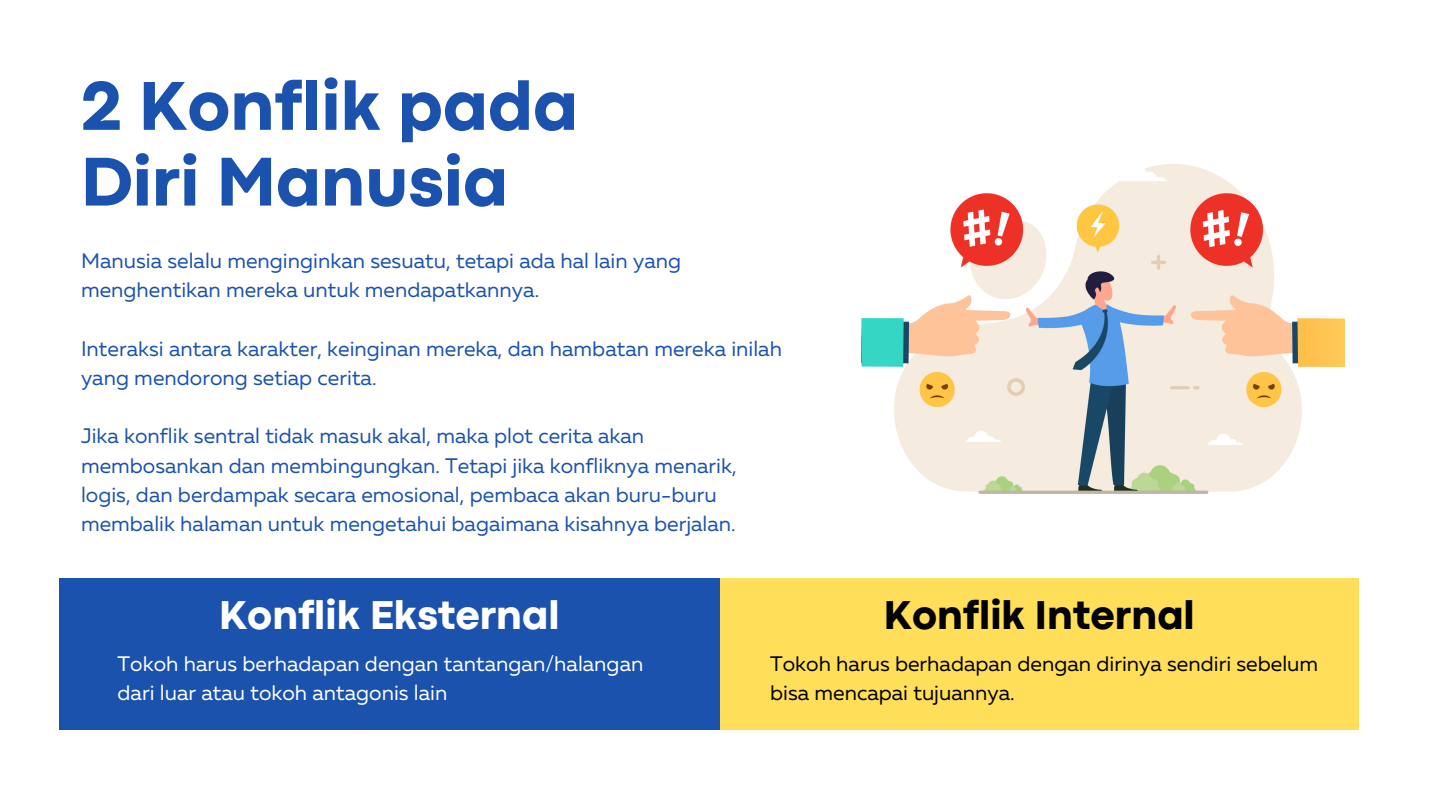
<style>
.page{position:relative;width:1440px;height:810px;background:#fff}
.page>*{position:absolute;margin:0;border:0;box-sizing:border-box;transform-origin:0 0}
.t1{font:800 72px/75.8px "Codec Pro";color:#1b52ad}
.t2{font:800 42px "Codec Pro";color:#fff}
.t3{font:800 42px "Codec Pro";color:#000}
.t4{font:21px/29.2px "Muller";color:#1b52ad}
.t5{font:21px/29.2px "Muller";color:#fff}
.t6{font:21px/29.2px "Muller";color:#000}
</style>
<div class="page">
<div style="left:59px;top:578px;width:661px;height:151px;background:#1b52ad"></div>
<div style="left:720px;top:578px;width:638px;height:151px;background:#ffde59"></div>
<img style="left:861px;top:163px;width:484px;height:331px">
<h1 class="t1" style="left:81px;top:73px;width:499px">2 Konflik pada<br>Diri Manusia</h1>
<p class="t4" style="left:81px;top:248px;width:602px">Manusia selalu menginginkan sesuatu, tetapi ada hal lain yang menghentikan mereka untuk mendapatkannya.</p>
<p class="t4" style="left:81px;top:335px;width:703px">Interaksi antara karakter, keinginan mereka, dan hambatan mereka inilah yang mendorong setiap cerita.</p>
<p class="t4" style="left:81px;top:423px;width:657px">Jika konflik sentral tidak masuk akal, maka plot cerita akan membosankan dan membingungkan. Tetapi jika konfliknya menarik, logis, dan berdampak secara emosional, pembaca akan buru-buru membalik halaman untuk mengetahui bagaimana kisahnya berjalan.</p>
<h2 class="t2" style="left:219px;top:600px;width:342px">Konflik Eksternal</h2>
<h2 class="t3" style="left:884px;top:600px;width:312px">Konflik Internal</h2>
<p class="t5" style="left:118px;top:651px;width:527px">Tokoh harus berhadapan dengan tantangan/halangan dari luar atau tokoh antagonis lain</p>
<p class="t6" style="left:770px;top:651px;width:550px">Tokoh harus berhadapan dengan dirinya sendiri sebelum bisa mencapai tujuannya.</p>
</div>
